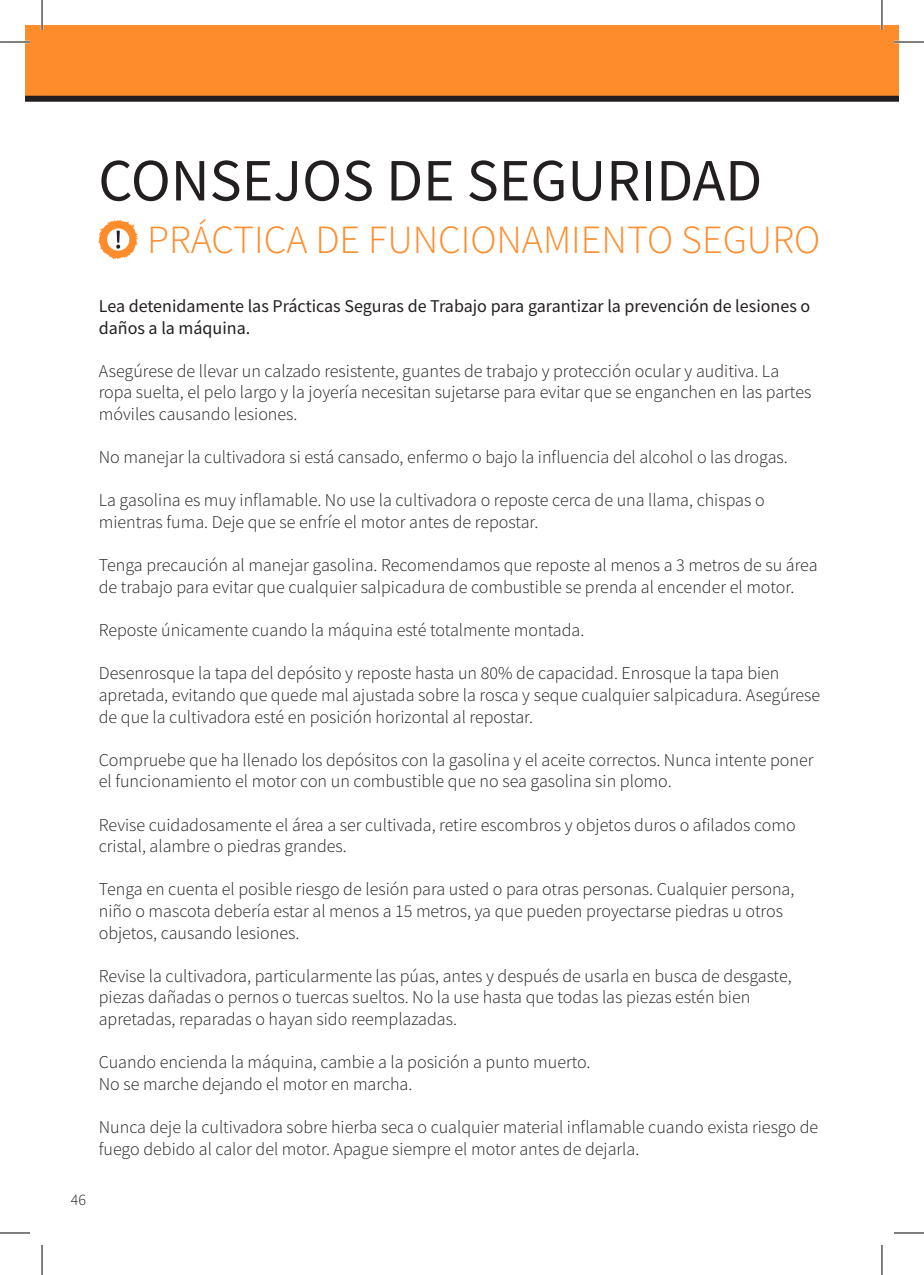
<style>
.page{position:relative;width:924px;height:1275px;background:#fff}
.page>*{position:absolute;margin:0;border:0;box-sizing:border-box;transform-origin:0 0}
.t1{font:60px "Source Sans Pro";color:#231f20}
.t2{font:300 40px "Source Sans Pro";color:#ff8c2b}
.t3{font:300 18px/21.6px "Source Sans Pro";color:#231f20}
.t4{font:18px/21.6px "Source Sans Pro";color:#231f20}
.t5{font:300 16px "Source Sans Pro";color:#231f20}
</style>
<div class="page">
<div style="left:25px;top:25px;width:873px;height:74px;background:#ff8c2b"></div>
<div style="left:25px;top:96px;width:873px;height:6px;background:#231f20"></div>
<svg style="left:98px;top:220px;width:40px;height:39px"></svg>
<hr style="left:0;top:41px;width:30px;height:2px;background:#fff">
<hr style="left:893px;top:41px;width:30px;height:2px;background:#fff">
<hr style="left:41px;top:0;width:2px;height:30px;background:#fff">
<hr style="left:880px;top:0;width:2px;height:30px;background:#fff">
<hr style="left:0;top:42px;width:30px;height:1px;background:#000">
<hr style="left:893px;top:42px;width:30px;height:1px;background:#000">
<hr style="left:0;top:1232px;width:30px;height:1px;background:#000">
<hr style="left:893px;top:1232px;width:30px;height:1px;background:#000">
<hr style="left:42px;top:0;width:1px;height:30px;background:#000">
<hr style="left:42px;top:1245px;width:1px;height:30px;background:#000">
<hr style="left:881px;top:0;width:1px;height:30px;background:#000">
<hr style="left:881px;top:1245px;width:1px;height:30px;background:#000">
<p class="t1" style="left:98px;top:142px;width:665px">CONSEJOS DE SEGURIDAD</p>
<p class="t2" style="left:147px;top:215px;width:674px">PRÁCTICA DE FUNCIONAMIENTO SEGURO</p>
<p class="t4" style="left:99px;top:295px;width:712px">Lea detenidamente las Prácticas Seguras de Trabajo para garantizar la prevención de lesiones o daños a la máquina.</p>
<p class="t3" style="left:99px;top:360px;width:713px">Asegúrese de llevar un calzado resistente, guantes de trabajo y protección ocular y auditiva. La ropa suelta, el pelo largo y la joyería necesitan sujetarse para evitar que se enganchen en las partes móviles causando lesiones.</p>
<p class="t3" style="left:99px;top:446px;width:690px">No manejar la cultivadora si está cansado, enfermo o bajo la influencia del alcohol o las drogas.</p>
<p class="t3" style="left:99px;top:490px;width:667px">La gasolina es muy inflamable. No use la cultivadora o reposte cerca de una llama, chispas o mientras fuma. Deje que se enfríe el motor antes de repostar.</p>
<p class="t3" style="left:99px;top:554px;width:720px">Tenga precaución al manejar gasolina. Recomendamos que reposte al menos a 3 metros de su área de trabajo para evitar que cualquier salpicadura de combustible se prenda al encender el motor.</p>
<p class="t3" style="left:99px;top:619px;width:487px">Reposte únicamente cuando la máquina esté totalmente montada.</p>
<p class="t3" style="left:99px;top:662px;width:722px">Desenrosque la tapa del depósito y reposte hasta un 80% de capacidad. Enrosque la tapa bien apretada, evitando que quede mal ajustada sobre la rosca y seque cualquier salpicadura. Asegúrese de que la cultivadora esté en posición horizontal al repostar.</p>
<p class="t3" style="left:99px;top:749px;width:715px">Compruebe que ha llenado los depósitos con la gasolina y el aceite correctos. Nunca intente poner el funcionamiento el motor con un combustible que no sea gasolina sin plomo.</p>
<p class="t3" style="left:99px;top:814px;width:698px">Revise cuidadosamente el área a ser cultivada, retire escombros y objetos duros o afilados como cristal, alambre o piedras grandes.</p>
<p class="t3" style="left:99px;top:878px;width:696px">Tenga en cuenta el posible riesgo de lesión para usted o para otras personas. Cualquier persona, niño o mascota debería estar al menos a 15 metros, ya que pueden proyectarse piedras u otros objetos, causando lesiones.</p>
<p class="t3" style="left:99px;top:965px;width:694px">Revise la cultivadora, particularmente las púas, antes y después de usarla en busca de desgaste, piezas dañadas o pernos o tuercas sueltos. No la use hasta que todas las piezas estén bien apretadas, reparadas o hayan sido reemplazadas.</p>
<p class="t3" style="left:99px;top:1051px;width:493px">Cuando encienda la máquina, cambie a la posición a punto muerto.</p>
<p class="t3" style="left:99px;top:1073px;width:315px">No se marche dejando el motor en marcha.</p>
<p class="t3" style="left:99px;top:1116px;width:720px">Nunca deje la cultivadora sobre hierba seca o cualquier material inflamable cuando exista riesgo de fuego debido al calor del motor. Apague siempre el motor antes de dejarla.</p>
<p class="t5" style="left:71px;top:1189px;width:17px">46</p>
</div>
